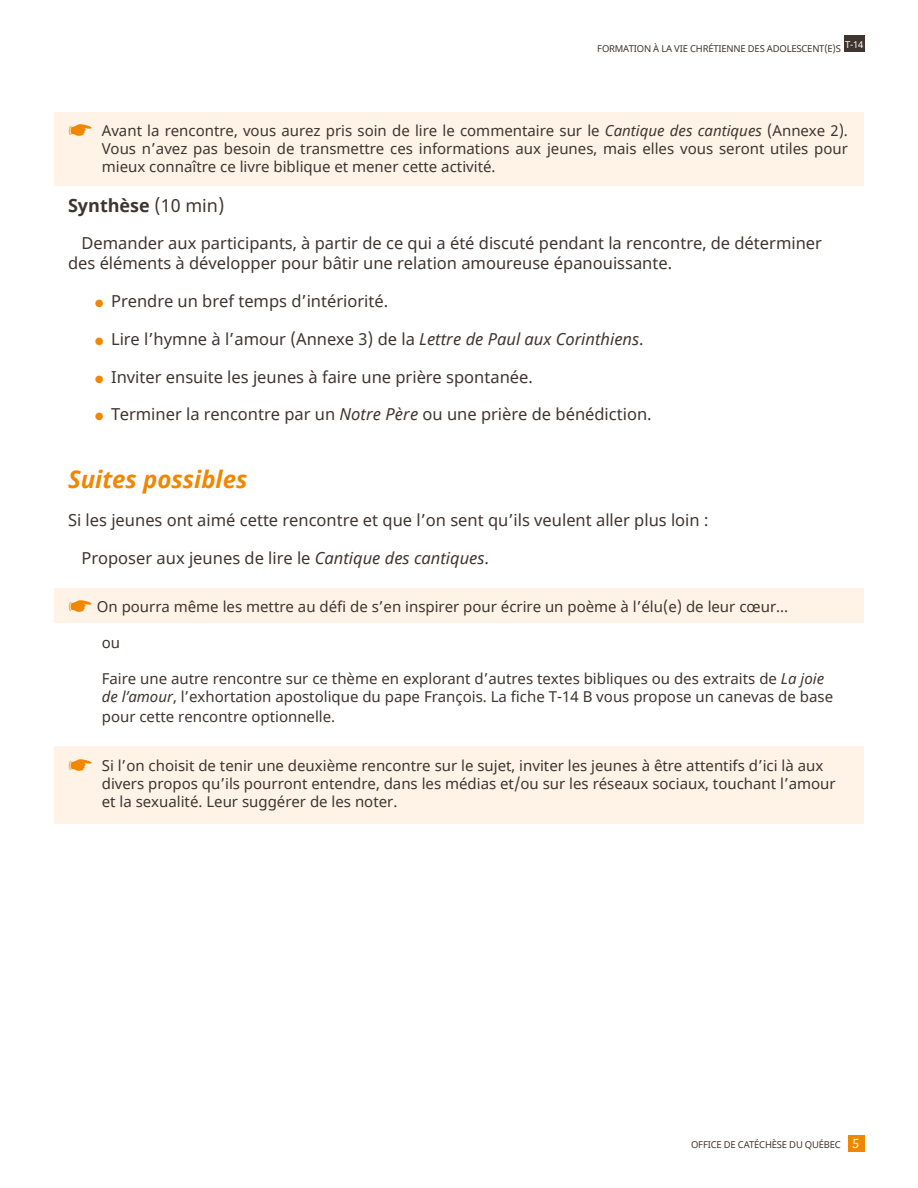
<style>
.page{position:relative;width:918px;height:1188px;background:#fff}
.page>*{position:absolute;margin:0;border:0;box-sizing:border-box;transform-origin:0 0}
.t1{font:italic 700 24px "Noto Sans";color:#f18700}
.t2{font:700 18px "Noto Sans";color:#3f3530}
.t3{font:16.5px/19.8px "Noto Sans";color:#3f3530}
.t4{font:15px/18px "Noto Sans";color:#3f3530}
.t5{font:9.45px "Noto Sans";letter-spacing:-.02em;color:#3f3530}
.t6{font:9.45px "Noto Sans";color:#fff}
.s1{font-style:italic}
.s2{font-weight:400}
.s3{color:#f18700}
.s4{font-family:"Paprika";font-size:10.65px;color:#fff}
</style>
<div class="page">
<div style="left:848px;top:1136px;width:17px;height:16px;background:#f18700"></div>
<div style="left:844px;top:36px;width:21px;height:16px;background:#3f3530"></div>
<div style="left:54px;top:112px;width:810px;height:74px;background:#fef3e6"></div>
<div style="left:54px;top:588px;width:810px;height:35px;background:#fef3e6"></div>
<div style="left:54px;top:746px;width:810px;height:78px;background:#fef3e6"></div>
<p class="t6" style="left:845px;top:38px;width:20px">T-14</p>
<p class="t5" style="left:597px;top:42px;width:245px">FORMATION À LA VIE CHRÉTIENNE DES ADOLESCENT(E)S</p>
<p class="t4" style="left:102px;top:122px;width:748px;text-align:justify">Avant la rencontre, vous aurez pris soin de lire le commentaire sur le <span class="s1">Cantique des cantiques</span> (Annexe 2).<br>Vous n’avez pas besoin de transmettre ces informations aux jeunes, mais elles vous seront utiles pour mieux connaître ce livre biblique et mener cette activité.</p>
<p class="t2" style="left:68px;top:192px;width:158px">Synthèse <span class="s2">(10 min)</span></p>
<p class="t3" style="left:68px;top:234px;width:756px;text-indent:14px">Demander aux participants, à partir de ce qui a été discuté pendant la rencontre, de déterminer des éléments à développer pour bâtir une relation amoureuse épanouissante.</p>
<p class="t3" style="left:95px;top:292px;width:295px"><span class="s3">●</span> Prendre un bref temps d’intériorité.</p>
<p class="t3" style="left:95px;top:330px;width:550px"><span class="s3">●</span> Lire l’hymne à l’amour (Annexe 3) de la <span class="s1">Lettre de Paul aux Corinthiens</span>.</p>
<p class="t3" style="left:95px;top:367px;width:439px"><span class="s3">●</span> Inviter ensuite les jeunes à faire une prière spontanée.</p>
<p class="t3" style="left:95px;top:405px;width:558px"><span class="s3">●</span> Terminer la rencontre par un <span class="s1">Notre Père</span> ou une prière de bénédiction.</p>
<p class="t1" style="left:68px;top:463px;width:181px">Suites possibles</p>
<p class="t3" style="left:68px;top:511px;width:642px">Si les jeunes ont aimé cette rencontre et que l’on sent qu’ils veulent aller plus loin :</p>
<p class="t3" style="left:82px;top:549px;width:409px">Proposer aux jeunes de lire le <span class="s1">Cantique des cantiques</span>.</p>
<p class="t4" style="left:97px;top:599px;width:693px">On pourra même les mettre au défi de s’en inspirer pour écrire un poème à l’élu(e) de leur cœur…</p>
<p class="t4" style="left:102px;top:635px;width:20px">ou</p>
<p class="t4" style="left:102px;top:671px;width:733px">Faire une autre rencontre sur ce thème en explorant d’autres textes bibliques ou des extraits de <span class="s1">La joie de l’amour</span>, l’exhortation apostolique du pape François. La fiche T-14 B vous propose un canevas de base</p>
<p class="t4" style="left:102px;top:708px;width:235px">pour cette rencontre optionnelle.</p>
<p class="t4" style="left:102px;top:757px;width:735px">Si l’on choisit de tenir une deuxième rencontre sur le sujet, inviter les jeunes à être attentifs d’ici là aux divers propos qu’ils pourront entendre, dans les médias et/ou sur les réseaux sociaux, touchant l’amour et la sexualité. Leur suggérer de les noter.</p>
<p class="t5" style="left:691px;top:1138px;width:170px">OFFICE DE CATÉCHÈSE DU QUÉBEC <span class="s4">5</span></p>
</div>
